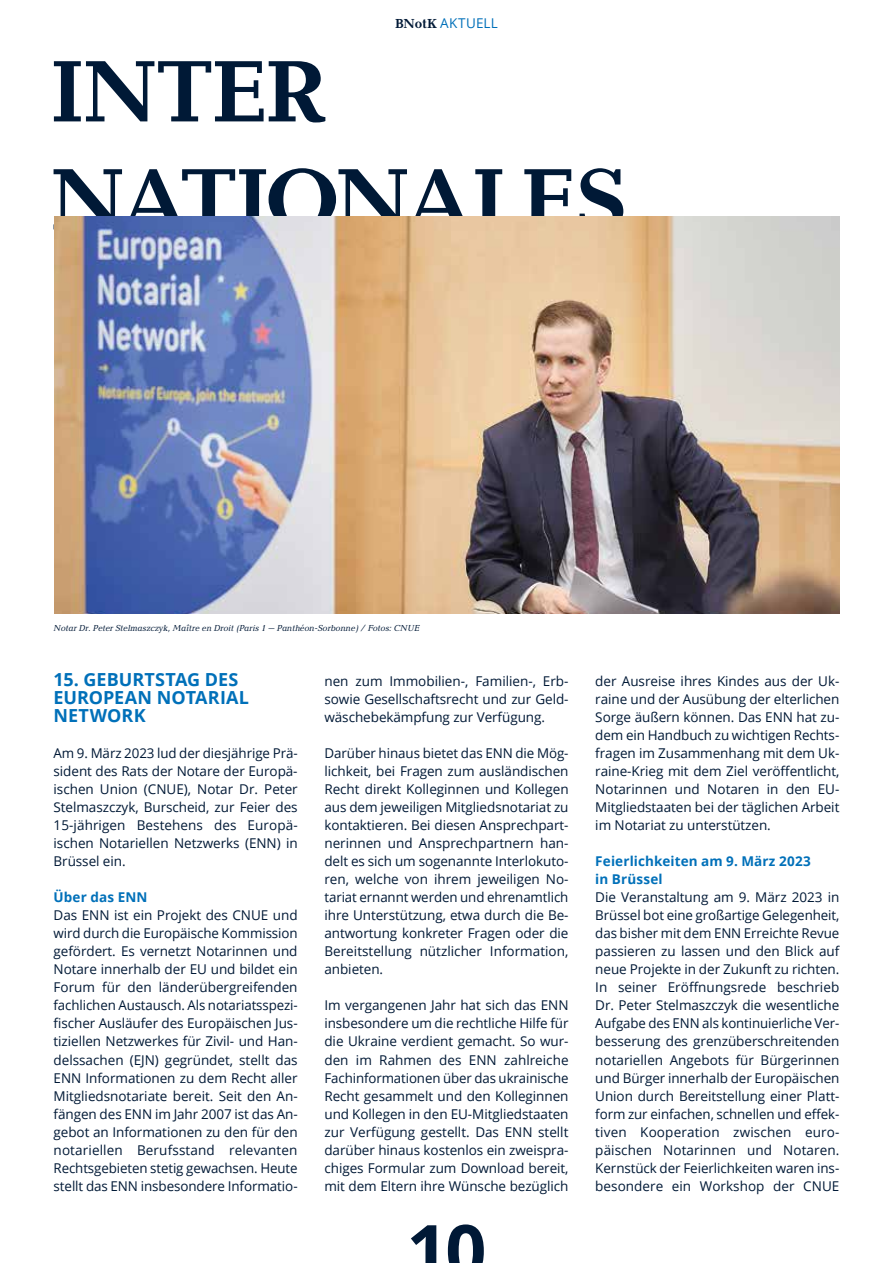
<style>
.page{position:relative;width:893px;height:1263px;background:#fff}
.page>*{position:absolute;margin:0;border:0;box-sizing:border-box;transform-origin:0 0}
.t1{font:700 90px/108px "Baltica";letter-spacing:-.02em;color:#001936}
.t2{font:700 72px "Open Sans";color:#001936}
.t3{font:700 18px/18px "Open Sans";color:#0070b9}
.t4{font:13.5px/18px "Open Sans";letter-spacing:-.005em;color:#001936;text-align:justify}
.t5{font:700 13.5px/18px "Open Sans";letter-spacing:.01em;color:#0070b9}
.t6{font:13.5px "Open Sans";letter-spacing:.02em;color:#0070b9}
.t7{font:italic 9px "Baltica";color:#001936}
.s1{font-family:"Baltica";font-weight:700;color:#001936}
</style>
<div class="page">
<img style="left:54px;top:216px;width:785px;height:397px">
<p class="t6" style="left:395px;top:14px;width:104px"><span class="s1">BNotK</span> AKTUELL</p>
<h1 class="t1" style="left:50px;top:42px;width:578px">INTER<br>NATIONALES</h1>
<p class="t7" style="left:54px;top:623px;width:367px">Notar Dr. Peter Stelmaszczyk, Maître en Droit (Paris 1 – Panthéon-Sorbonne) / Fotos: CNUE</p>
<h3 class="t3" style="left:54px;top:670px;width:197px">15. GEBURTSTAG DES<br>EUROPEAN NOTARIAL<br>NETWORK</h3>
<p class="t4" style="left:324px;top:671px;width:246px">nen zum Immobilien-, Familien-, Erb&shy;sowie Gesellschaftsrecht und zur Geld&shy;wäschebekämpfung zur Verfügung.</p>
<p class="t4" style="left:324px;top:743px;width:246px">Darüber hinaus bietet das ENN die Mög&shy;lichkeit, bei Fragen zum ausländischen Recht direkt Kolleginnen und Kollegen aus dem jeweiligen Mitgliedsnotariat zu kontaktieren. Bei diesen Ansprechpart&shy;nerinnen und Ansprechpartnern han&shy;delt es sich um sogenannte Interlokuto&shy;ren, welche von ihrem jeweiligen No&shy;tariat ernannt werden und ehrenamtlich ihre Unterstützung, etwa durch die Be&shy;antwortung konkreter Fragen oder die Bereitstellung nützlicher Information, anbieten.</p>
<p class="t4" style="left:324px;top:996px;width:246px">Im vergangenen Jahr hat sich das ENN insbesondere um die rechtliche Hilfe für die Ukraine verdient gemacht. So wur&shy;den im Rahmen des ENN zahlreiche Fachinformationen über das ukrainische Recht gesammelt und den Kolleginnen und Kollegen in den EU-Mitgliedstaaten zur Verfügung gestellt. Das ENN stellt darüber hinaus kostenlos ein zweispra&shy;chiges Formular zum Download bereit, mit dem Eltern ihre Wünsche bezüglich</p>
<p class="t4" style="left:54px;top:743px;width:246px">Am 9. März 2023 lud der diesjährige Prä&shy;sident des Rats der Notare der Europä&shy;ischen Union (CNUE), Notar Dr. Peter Stelmaszczyk, Burscheid, zur Feier des 15-jährigen Bestehens des Europä&shy;ischen Notariellen Netzwerks (ENN) in Brüssel ein.</p>
<p class="t5" style="left:54px;top:888px;width:96px">Über das ENN</p>
<p class="t4" style="left:54px;top:906px;width:246px">Das ENN ist ein Projekt des CNUE und wird durch die Europäische Kommission gefördert. Es vernetzt Notarinnen und Notare innerhalb der EU und bildet ein Forum für den länderübergreifenden fachlichen Austausch. Als notariatsspezi&shy;fischer Ausläufer des Europäischen Jus&shy;tiziellen Netzwerkes für Zivil- und Han&shy;delssachen (EJN) gegründet, stellt das ENN Informationen zu dem Recht aller Mitgliedsnotariate bereit. Seit den An&shy;fängen des ENN im Jahr 2007 ist das An&shy;gebot an Informationen zu den für den notariellen Berufsstand relevanten Rechtsgebieten stetig gewachsen. Heute stellt das ENN insbesondere Informatio-</p>
<h2 class="t2" style="left:407px;top:1200px;width:81px">10</h2>
<p class="t4" style="left:595px;top:671px;width:246px">der Ausreise ihres Kindes aus der Uk&shy;raine und der Ausübung der elterlichen Sorge äußern können. Das ENN hat zu&shy;dem ein Handbuch zu wichtigen Rechts&shy;fragen im Zusammenhang mit dem Uk&shy;raine-Krieg mit dem Ziel veröffentlicht, Notarinnen und Notaren in den EU-Mitgliedstaaten bei der täglichen Arbeit im Notariat zu unterstützen.</p>
<p class="t5" style="left:595px;top:852px;width:217px">Feierlichkeiten am 9. März 2023 in Brüssel</p>
<p class="t4" style="left:595px;top:888px;width:246px">Die Veranstaltung am 9. März 2023 in Brüssel bot eine großartige Gelegenheit, das bisher mit dem ENN Erreichte Revue passieren zu lassen und den Blick auf neue Projekte in der Zukunft zu richten.<br>In seiner Eröffnungsrede beschrieb Dr. Peter Stelmaszczyk die wesentliche Aufgabe des ENN als kontinuierliche Ver&shy;besserung des grenzüberschreitenden notariellen Angebots für Bürgerinnen und Bürger innerhalb der Europäischen Union durch Bereitstellung einer Platt&shy;form zur einfachen, schnellen und effek&shy;tiven Kooperation zwischen euro&shy;päischen Notarinnen und Notaren.<br>Kernstück der Feierlichkeiten waren ins&shy;besondere ein Workshop der CNUE</p>
</div>
